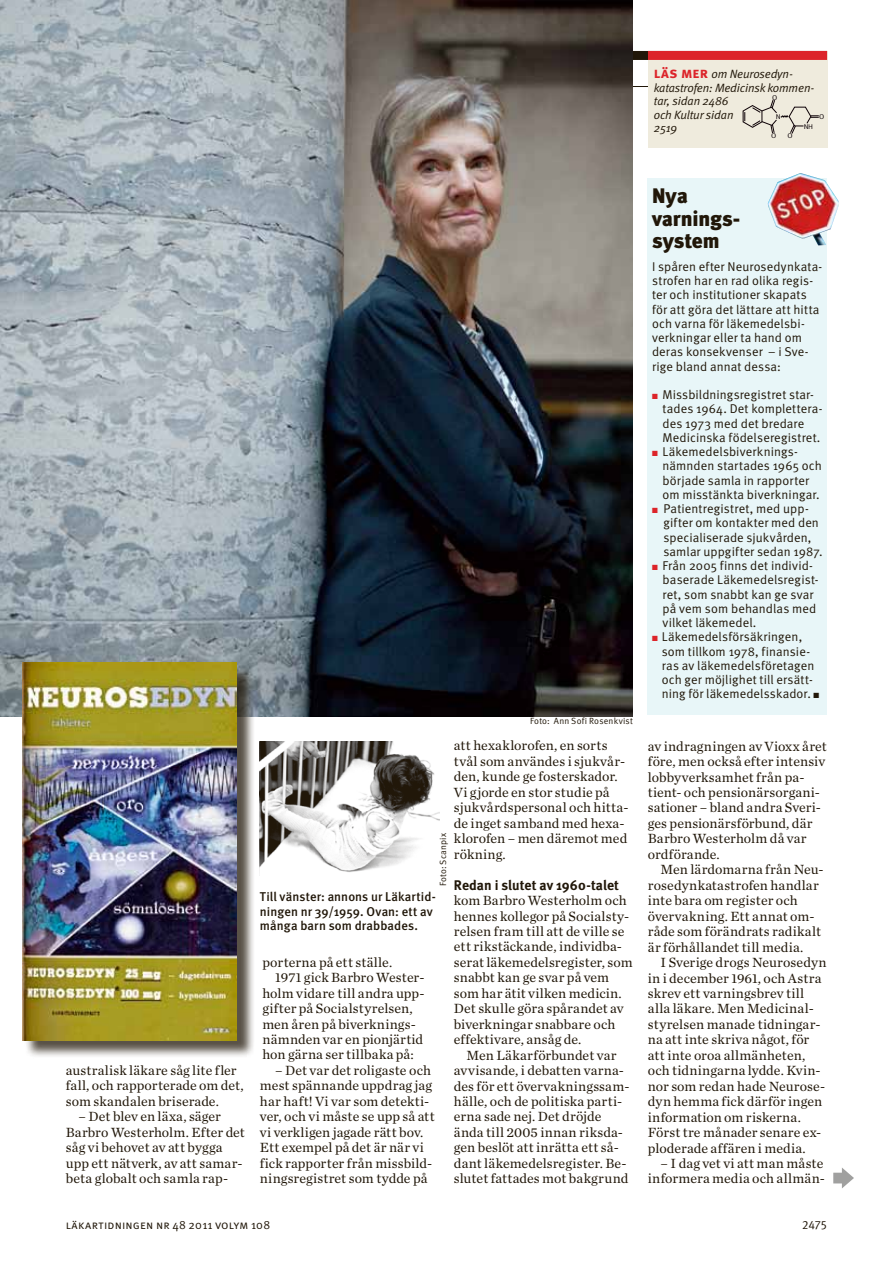
<style>
.page{position:relative;width:893px;height:1263px;background:#fff}
.page>*{position:absolute;margin:0;border:0;box-sizing:border-box;transform-origin:0 0}
.t1{font:21px/22.5px "Meta LT Black";letter-spacing:-.005em;color:#211709}
.t2{font:13.95px/15.5px "Chronicle LT Text";letter-spacing:.01em;color:#211709}
.t3{font:13.95px "Meta LT Bold";letter-spacing:.005em;color:#211709}
.t4{font:12.75px/14.2px "Meta LT Normal";letter-spacing:.01em;color:#211709}
.t5{font:12.75px/14.2px "Meta LT Medium";letter-spacing:.005em;color:#211709}
.t6{font:italic 12px/13.5px "Meta LT Normal";letter-spacing:-.01em;color:#211709}
.t7{font:12px "Meta LT Normal Small Caps";letter-spacing:.015em;color:#211709}
.t8{font:12px "Meta LT Normal Utilities";color:#211709}
.t9{font:9px "Meta LT Normal";letter-spacing:.02em;color:#211709}
.t10{font:6.9px "Meta LT Normal";color:#090005;scale:1.12 1}
.s1{font-family:"Meta LT Bold Small Caps";font-style:normal;font-size:15px;color:#dc242a}
.s2{color:#dc242a}
</style>
<div class="page">
<hr style="left:0;top:86px;width:827px;height:1px;background:#211709">
<img style="left:0;top:0;width:633px;height:716px">
<div style="left:648px;top:51px;width:179px;height:97px;background:#efebdd"></div>
<div style="left:648px;top:51px;width:179px;height:9px;background:#dc242a"></div>
<div style="left:25px;top:665px;width:230px;height:394px;background:#211709;opacity:.75"></div>
<img style="left:22px;top:663px;width:215px;height:377px">
<img style="left:260px;top:742px;width:179px;height:130px">
<div style="left:648px;top:179px;width:179px;height:536px;background:#e8f6f8"></div>
<svg style="left:833px;top:1168px;width:21px;height:20px"></svg>
<img style="left:768px;top:173px;width:71px;height:72px">
<svg style="left:743px;top:99px;width:76px;height:35px"></svg>
<p class="t6" style="left:654px;top:67px;width:162px"><span class="s1">läs mer</span> om Neurosedyn&shy;katastrofen: Medicinsk kommen&shy;tar, sidan 2486<br>och Kultur sidan<br>2519</p>
<p class="t10" style="left:772px;top:93px;width:6px">O</p>
<p class="t10" style="left:819px;top:112px;width:6px">O</p>
<p class="t10" style="left:776px;top:112px;width:6px">N</p>
<p class="t10" style="left:804px;top:122px;width:10px">N H</p>
<p class="t10" style="left:771px;top:132px;width:6px">O</p>
<p class="t10" style="left:787px;top:132px;width:6px">O</p>
<p class="t2" style="left:66px;top:1062px;width:179px">australisk läkare såg lite fler fall, och rapporterade om det, som skandalen briserade.</p>
<p class="t2" style="left:66px;top:1109px;width:181px;text-indent:13px">– Det blev en läxa, säger<br>Barbro Westerholm. Efter det såg vi behovet av att bygga upp ett nätverk, av att samar&shy;beta globalt och samla rap-</p>
<p class="t9" style="left:530px;top:715px;width:104px">Foto: Ann Sofi Rosenkvist</p>
<p class="t2" style="left:454px;top:738px;width:176px">att hexaklorofen, en sorts tvål som användes i sjukvår&shy;den, kunde ge fosterskador.<br>Vi gjorde en stor studie på sjukvårdspersonal och hitta&shy;de inget samband med hexa&shy;klorofen – men däremot med rökning.</p>
<p class="t3" style="left:454px;top:876px;width:167px">Redan i slutet av 1960-talet</p>
<p class="t2" style="left:454px;top:892px;width:180px">kom Barbro Westerholm och hennes kollegor på Socialsty&shy;relsen fram till att de ville se ett rikstäckande, individba&shy;serat läkemedelsregister, som snabbt kan ge svar på vem som har ätit vilken medicin.<br>Det skulle göra spårandet av biverkningar snabbare och effektivare, ansåg de.</p>
<p class="t2" style="left:454px;top:1047px;width:177px;text-indent:13px">Men Läkarförbundet var avvisande, i debatten varna&shy;des för ett övervakningssam&shy;hälle, och de politiska parti&shy;erna sade nej. Det dröjde ända till 2005 innan riksda&shy;gen beslöt att inrätta ett så&shy;dant läkemedelsregister. Be&shy;slutet fattades mot bakgrund</p>
<p class="t9" style="left:438px;top:886px;width:55px;rotate:-90deg">Foto: Scanpix</p>
<p class="t5" style="left:260px;top:890px;width:177px">Till vänster: annons ur Läkartid&shy;ningen nr 39/1959. Ovan: ett av många barn som drabbades.</p>
<p class="t2" style="left:262px;top:954px;width:131px">porterna på ett ställe.</p>
<p class="t2" style="left:275px;top:970px;width:151px">1971 gick Barbro Wester-</p>
<p class="t2" style="left:262px;top:985px;width:164px">holm vidare till andra upp-</p>
<p class="t2" style="left:262px;top:1000px;width:152px">gifter på Socialstyrelsen,</p>
<p class="t2" style="left:262px;top:1016px;width:155px">men åren på biverknings-</p>
<p class="t2" style="left:262px;top:1031px;width:162px">nämnden var en pionjärtid</p>
<p class="t2" style="left:262px;top:1047px;width:153px">hon gärna ser tillbaka på:</p>
<p class="t2" style="left:260px;top:1062px;width:176px;text-indent:15px">– Det var det roligaste och mest spännande uppdrag jag har haft! Vi var som detekti&shy;ver, och vi måste se upp så att vi verkligen jagade rätt bov.<br>Ett exempel på det är när vi fick rapporter från missbild&shy;ningsregistret som tydde på</p>
<h1 class="t1" style="left:652px;top:184px;width:88px">Nya varnings&shy;system</h1>
<p class="t4" style="left:652px;top:259px;width:172px">I spåren efter Neurosedynkata&shy;strofen har en rad olika regis&shy;ter och institutioner skapats för att göra det lättare att hitta och varna för läkemedelsbi&shy;verkningar eller ta hand om deras konsekvenser – i Sve&shy;rige bland annat dessa:</p>
<p class="t4" style="left:663px;top:387px;width:161px;text-indent:-10px"><span class="s2">■</span> Missbildningsregistret star&shy;tades 1964. Det komplettera&shy;des 1973 med det bredare<br>Medicinska födelseregistret.</p>
<p class="t4" style="left:663px;top:444px;width:161px;text-indent:-10px"><span class="s2">■</span> Läkemedelsbiverknings&shy;nämnden startades 1965 och började samla in rapporter om misstänkta biverkningar.</p>
<p class="t4" style="left:663px;top:501px;width:161px;text-indent:-11px"><span class="s2">■</span> Patientregistret, med upp&shy;gifter om kontakter med den specialiserade sjukvården, samlar uppgifter sedan 1987.</p>
<p class="t4" style="left:663px;top:558px;width:158px;text-indent:-10px"><span class="s2">■</span> Från 2005 finns det individ&shy;baserade Läkemedelsregist&shy;ret, som snabbt kan ge svar på vem som behandlas med vilket läkemedel.</p>
<p class="t4" style="left:662px;top:630px;width:159px;text-indent:-10px"><span class="s2">■</span> Läkemedelsförsäkringen, som tillkom 1978, finansie&shy;ras av läkemedelsföretagen och ger möjlighet till ersätt&shy;ning för läkemedelsskador. ■</p>
<p class="t2" style="left:648px;top:738px;width:181px">av indragningen av Vioxx året före, men också efter intensiv lobbyverksamhet från pa&shy;tient- och pensionärsorgani&shy;sationer – bland andra Sveri&shy;ges pensionärsförbund, där<br>Barbro Westerholm då var ordförande.</p>
<p class="t2" style="left:648px;top:862px;width:177px;text-indent:13px">Men lärdomarna från Neu&shy;rosedynkatastrofen handlar inte bara om register och övervakning. Ett annat om&shy;råde som förändrats radikalt är förhållandet till media.</p>
<p class="t2" style="left:648px;top:954px;width:180px;text-indent:13px">I Sverige drogs Neurosedyn in i december 1961, och Astra skrev ett varningsbrev till alla läkare. Men Medicinal&shy;styrelsen manade tidningar&shy;na att inte skriva något, för att inte oroa allmänheten, och tidningarna lydde. Kvin&shy;nor som redan hade Neurose&shy;dyn hemma fick därför ingen information om riskerna.<br>Först tre månader senare ex&shy;ploderade affären i media.</p>
<p class="t2" style="left:648px;top:1155px;width:178px;text-align:right">– I dag vet vi att man måste informera media och allmän-</p>
<p class="t7" style="left:66px;top:1218px;width:206px">läkartidningen nr 48 2011 volym 108</p>
<p class="t8" style="left:802px;top:1218px;width:26px">2475</p>
</div>
